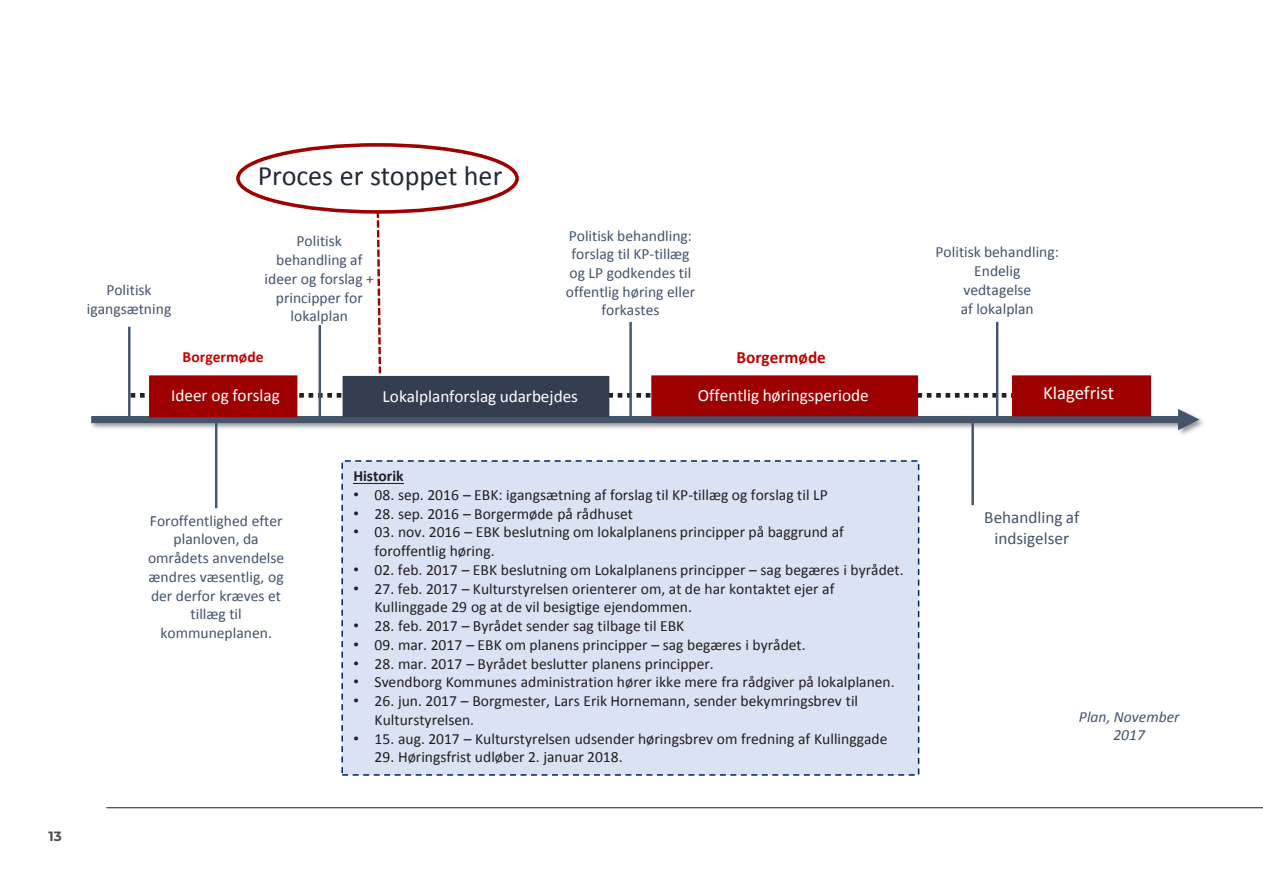
<style>
.page{position:relative;width:1263px;height:893px;background:#fff}
.page>*{position:absolute;margin:0;border:0;box-sizing:border-box;transform-origin:0 0}
.t1{font:28.05px "Calibri";color:#222a35}
.t2{font:18.75px "Calibri";color:#fff}
.t3{font:17.25px "Calibri";color:#fff}
.t4{font:17.25px/20.5px "Calibri";color:#44546a;text-align:center}
.t5{font:700 17.25px "Calibri";color:#c00000}
.t6{font:15.6px/18.8px "Calibri";color:#231f20}
.t7{font:15.6px/18.8px "Calibri";color:#44546a;text-align:center}
.t8{font:italic 15.6px/18.8px "Calibri";letter-spacing:.005em;color:#44546a;text-align:center}
.t9{font:700 15.6px "Calibri";letter-spacing:.005em;color:#c00000}
.t10{font:700 15.6px "Calibri";color:#231f20}
.t11{font:700 13.5px "Montserrat";color:#4b4c4d}
.s1{font-family:"Arial"}
</style>
<div class="page">
<hr style="left:106px;top:807px;width:1157px;height:1px;background:#231f20">
<svg style="left:131px;top:393px;width:881px;height:2px"></svg>
<img style="left:130px;top:395px;width:1073px;height:56px">
<svg style="left:91px;top:409px;width:1108px;height:21px"></svg>
<div style="left:343px;top:377px;width:266px;height:39px;background:#333f50"></div>
<div style="left:343px;top:376px;width:266px;height:41px;border:1px solid #333f50"></div>
<hr style="left:128px;top:327px;width:2px;height:95px;background:#44546a">
<div style="left:652px;top:376px;width:265px;height:40px;background:#9e0000"></div>
<div style="left:651px;top:375px;width:267px;height:41px;border:1px solid #9e0000"></div>
<hr style="left:215px;top:423px;width:2px;height:85px;background:#44546a">
<div style="left:1013px;top:376px;width:137px;height:40px;background:#9e0000"></div>
<div style="left:1012px;top:375px;width:139px;height:41px;border:1px solid #9e0000"></div>
<div style="left:150px;top:376px;width:147px;height:40px;background:#9e0000"></div>
<div style="left:149px;top:375px;width:148px;height:42px;border:1px solid #9e0000"></div>
<hr style="left:319px;top:325px;width:2px;height:95px;background:#44546a">
<hr style="left:629px;top:322px;width:3px;height:95px;background:#44546a">
<hr style="left:996px;top:322px;width:2px;height:95px;background:#44546a">
<hr style="left:971px;top:420px;width:3px;height:85px;background:#44546a">
<svg style="left:375px;top:214px;width:7px;height:162px"></svg>
<div style="left:236px;top:143px;width:283px;height:71px;border:4px solid #9e0000;border-radius:50%"></div>
<div style="left:342px;top:461px;width:577px;height:314px;background:#dae3f3"></div>
<hr style="left:353px;top:483px;width:51px;height:1px;background:#231f20">
<p class="t7" style="left:87px;top:280px;width:86px">Politisk igangsætning</p>
<p class="t1" style="left:258px;top:156px;width:246px">Proces er stoppet her</p>
<p class="t7" style="left:265px;top:231px;width:111px">Politisk behandling af ideer og forslag + principper for lokalplan</p>
<p class="t7" style="left:566px;top:226px;width:131px">Politisk behandling: forslag til KP-tillæg og LP godkendes til offentlig høring eller forkastes</p>
<p class="t9" style="left:183px;top:346px;width:82px">Borgermøde</p>
<p class="t3" style="left:171px;top:383px;width:110px">Ideer og forslag</p>
<p class="t7" style="left:148px;top:511px;width:138px">Foroffentlighed efter planloven, da områdets anvendelse ændres væsentlig, og der derfor kræves et tillæg til kommuneplanen.</p>
<p class="t5" style="left:736px;top:345px;width:91px">Borgermøde</p>
<p class="t3" style="left:383px;top:384px;width:197px">Lokalplanforslag udarbejdes</p>
<p class="t3" style="left:698px;top:383px;width:172px">Offentlig høringsperiode</p>
<p class="t10" style="left:353px;top:465px;width:52px">Historik</p>
<p class="t6" style="left:353px;top:485px;width:476px"><span class="s1">•</span> 08. sep. 2016 – EBK: igangsætning af forslag til KP-tillæg og forslag til LP</p>
<p class="t6" style="left:353px;top:504px;width:281px"><span class="s1">•</span> 28. sep. 2016 – Borgermøde på rådhuset</p>
<p class="t6" style="left:375px;top:522px;width:471px;text-indent:-21px"><span class="s1">•</span> 03. nov. 2016 – EBK beslutning om lokalplanens principper på baggrund af foroffentlig høring.</p>
<p class="t6" style="left:353px;top:560px;width:552px"><span class="s1">•</span> 02. feb. 2017 – EBK beslutning om Lokalplanens principper – sag begæres i byrådet.</p>
<p class="t6" style="left:375px;top:579px;width:461px;text-indent:-21px"><span class="s1">•</span> 27. feb. 2017 – Kulturstyrelsen orienterer om, at de har kontaktet ejer af<br>Kullinggade 29 og at de vil besigtige ejendommen.</p>
<p class="t6" style="left:353px;top:616px;width:332px"><span class="s1">•</span> 28. feb. 2017 – Byrådet sender sag tilbage til EBK</p>
<p class="t6" style="left:353px;top:635px;width:454px"><span class="s1">•</span> 09. mar. 2017 – EBK om planens principper – sag begæres i byrådet.</p>
<p class="t6" style="left:353px;top:654px;width:362px"><span class="s1">•</span> 28. mar. 2017 – Byrådet beslutter planens principper.</p>
<p class="t6" style="left:353px;top:672px;width:543px"><span class="s1">•</span> Svendborg Kommunes administration hører ikke mere fra rådgiver på lokalplanen.</p>
<p class="t6" style="left:375px;top:691px;width:485px;text-indent:-21px"><span class="s1">•</span> 26. jun. 2017 – Borgmester, Lars Erik Hornemann, sender bekymringsbrev til<br>Kulturstyrelsen.</p>
<p class="t6" style="left:353px;top:729px;width:535px"><span class="s1">•</span> 15. aug. 2017 – Kulturstyrelsen udsender høringsbrev om fredning af Kullinggade</p>
<p class="t6" style="left:375px;top:747px;width:249px">29. Høringsfrist udløber 2. januar 2018.</p>
<p class="t11" style="left:48px;top:827px;width:15px">13</p>
<p class="t7" style="left:935px;top:242px;width:125px">Politisk behandling:<br>Endelig<br>vedtagelse<br>af lokalplan</p>
<p class="t2" style="left:1043px;top:380px;width:72px">Klagefrist</p>
<p class="t4" style="left:984px;top:507px;width:97px">Behandling af indsigelser</p>
<p class="t8" style="left:1079px;top:706px;width:102px">Plan, November<br>2017</p>
</div>
